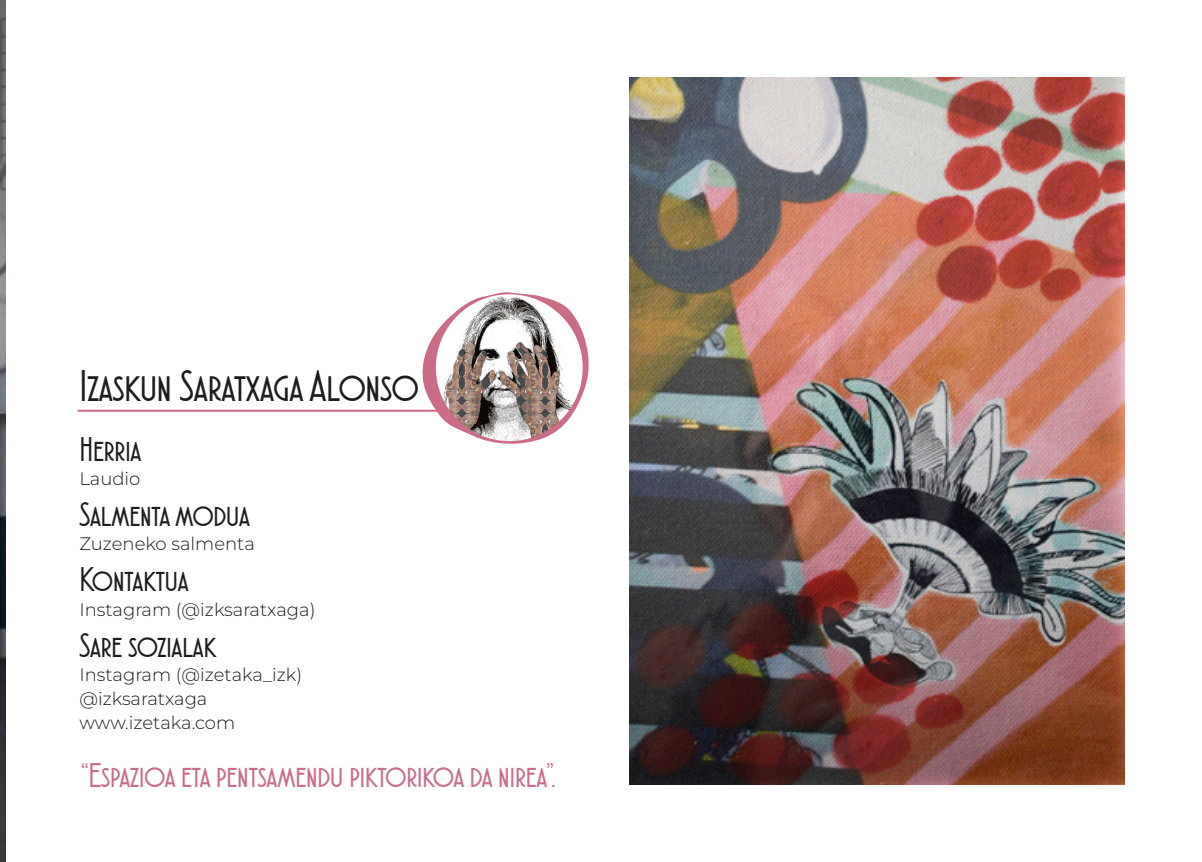
<style>
.page{position:relative;width:1202px;height:862px;background:#fff}
.page>*{position:absolute;margin:0;border:0;box-sizing:border-box;transform-origin:0 0}
.t1{font:44px "Atlantic Cruise";color:#1d1d1b}
.t2{font:34px "Atlantic Cruise";color:#cc6d87}
.t3{font:34px "Atlantic Cruise";color:#1d1d1b}
.t4{font:300 18px "Montserrat";color:#1d1d1b}
</style>
<div class="page">
<img style="left:0;top:0;width:6px;height:862px">
<hr style="left:78px;top:410px;width:473px;height:2px;background:#cc6d87">
<svg style="left:418px;top:292px;width:171px;height:152px"></svg>
<img style="left:436px;top:294px;width:147px;height:147px;border-radius:73px">
<img style="left:629px;top:78px;width:495px;height:706px">
<p class="t1" style="left:79px;top:363px;width:341px">Izaskun Saratxaga Alonso</p>
<p class="t3" style="left:79px;top:432px;width:64px">Herria</p>
<p class="t4" style="left:79px;top:466px;width:63px">Laudio</p>
<p class="t3" style="left:79px;top:496px;width:172px">Salmenta modua</p>
<p class="t4" style="left:79px;top:531px;width:177px">Zuzeneko salmenta</p>
<p class="t3" style="left:79px;top:561px;width:111px">Kontaktua</p>
<p class="t4" style="left:79px;top:597px;width:238px">Instagram (@izksaratxaga)</p>
<p class="t3" style="left:79px;top:627px;width:138px">Sare sozialak</p>
<p class="t4" style="left:79px;top:662px;width:224px">Instagram (@izetaka_izk)</p>
<p class="t4" style="left:79px;top:686px;width:130px">@izksaratxaga</p>
<p class="t4" style="left:79px;top:710px;width:157px">www.izetaka.com</p>
<p class="t2" style="left:81px;top:757px;width:475px">“Espazioa eta pentsamendu piktorikoa da nirea”.</p>
</div>
